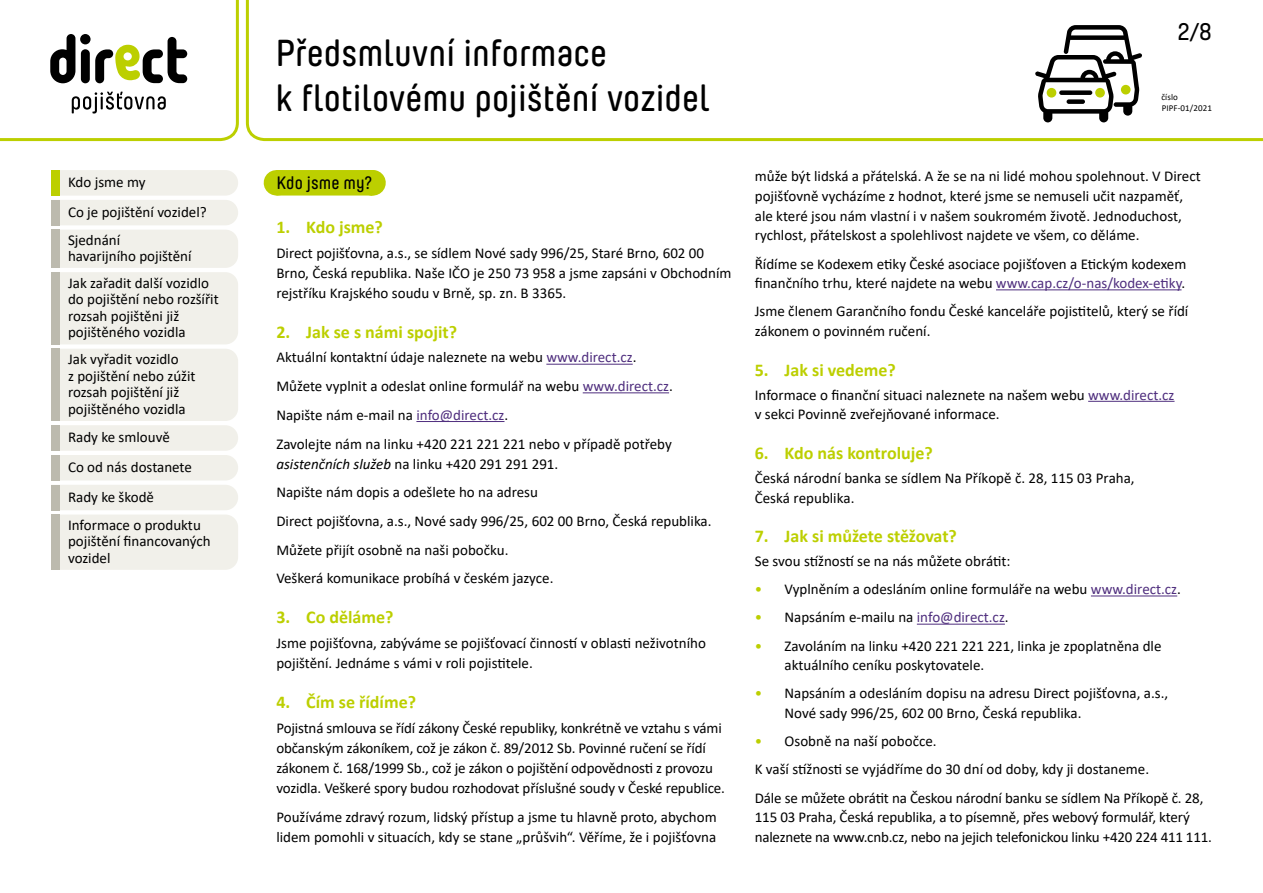
<style>
.page{position:relative;width:1263px;height:893px;background:#fff}
.page>*{position:absolute;margin:0;border:0;box-sizing:border-box;transform-origin:0 0}
.t1{font:600 37.5px/45px "Direct Yummo";color:#000}
.t2{font:600 24px "Direct Yummo";color:#000}
.t3{font:700 18px "Calibri";color:#bccf00}
.t4{font:600 18px "Direct Yummo";color:#000}
.t5{font:15px/19.6px "Calibri";color:#000}
.t6{font:9px/10.8px "Calibri";letter-spacing:.01em;color:#000}
.s1{color:#4f2e7e}
.s2{font-style:italic}
.s3{color:#bccf00}
</style>
<div class="page">
<svg style="left:245px;top:0;width:1018px;height:142px"></svg>
<svg style="left:0;top:0;width:239px;height:142px"></svg>
<svg style="left:51px;top:170px;width:187px;height:400px;background:#f2f1eb"></svg>
<div style="left:51px;top:170px;width:9px;height:26px;background:#bccf00"></div>
<div style="left:51px;top:200px;width:9px;height:25px;background:#bcbaae"></div>
<div style="left:51px;top:230px;width:9px;height:38px;background:#bcbaae"></div>
<div style="left:51px;top:514px;width:9px;height:56px;background:#bcbaae"></div>
<div style="left:51px;top:272px;width:9px;height:72px;background:#bcbaae"></div>
<div style="left:51px;top:349px;width:9px;height:72px;background:#bcbaae"></div>
<div style="left:51px;top:425px;width:9px;height:26px;background:#bcbaae"></div>
<div style="left:51px;top:455px;width:9px;height:25px;background:#bcbaae"></div>
<div style="left:51px;top:485px;width:9px;height:25px;background:#bcbaae"></div>
<svg style="left:1035px;top:25px;width:107px;height:97px"></svg>
<div style="left:276px;top:170px;width:96px;height:26px;background:#bccf00"></div>
<svg style="left:324px;top:170px;width:49px;height:26px"></svg>
<hr style="left:546px;top:364px;width:87px;height:1px;background:#4f2e7e">
<hr style="left:583px;top:392px;width:86px;height:1px;background:#4f2e7e">
<hr style="left:416px;top:421px;width:88px;height:1px;background:#4f2e7e">
<hr style="left:996px;top:289px;width:185px;height:1px;background:#4f2e7e">
<hr style="left:1088px;top:401px;width:86px;height:1px;background:#4f2e7e">
<hr style="left:1091px;top:595px;width:86px;height:1px;background:#4f2e7e">
<hr style="left:917px;top:624px;width:88px;height:1px;background:#4f2e7e">
<p class="t5" style="left:68px;top:167px;width:140px;line-height:29.7px">Kdo jsme my<br>Co je pojištění vozidel?</p>
<p class="t5" style="left:68px;top:231px;width:125px;line-height:16.5px">Sjednání havarijního pojištění</p>
<p class="t5" style="left:68px;top:274px;width:152px;line-height:16.5px">Jak zařadit další vozidlo do pojištění nebo rozšířit rozsah pojištěni již pojištěného vozidla</p>
<p class="t5" style="left:68px;top:351px;width:129px;line-height:16.5px">Jak vyřadit vozidlo<br>z pojištění nebo zúžit rozsah pojištění již pojištěného vozidla</p>
<p class="t5" style="left:68px;top:422px;width:125px;line-height:29.7px">Rady ke smlouvě<br>Co od nás dostanete<br>Rady ke škodě</p>
<p class="t5" style="left:68px;top:516px;width:144px;line-height:16.5px">Informace o produktu pojištění financovaných vozidel</p>
<h1 class="t1" style="left:276px;top:31px;width:435px">Předsmluvní informace<br>k flotilovému pojištění vozidel</h1>
<p class="t4" style="left:276px;top:172px;width:97px">Kdo jsme my?</p>
<p class="t3" style="left:276px;top:214px;width:108px">1. Kdo jsme?</p>
<p class="t5" style="left:276px;top:242px;width:457px;line-height:20.1px">Direct pojišťovna, a.s., se sídlem Nové sady 996/25, Staré Brno, 602 00<br>Brno, Česká republika. Naše IČO je 250 73 958 a jsme zapsáni v Obchodním rejstříku Krajského soudu v Brně, sp. zn. B 3365.</p>
<p class="t3" style="left:276px;top:319px;width:182px">2. Jak se s námi spojit?</p>
<p class="t5" style="left:276px;top:343px;width:398px;line-height:28.7px">Aktuální kontaktní údaje naleznete na webu <span class="s1">www.direct.cz</span>.<br>Můžete vyplnit a odeslat online formulář na webu <span class="s1">www.direct.cz</span>.<br>Napište nám e-mail na <span class="s1">info@direct.cz</span>.<br>Zavolejte nám na linku +420 221 221 221 nebo v případě potřeby</p>
<p class="t5" style="left:276px;top:449px;width:437px;line-height:28.7px"><span class="s2">asistenčních služeb</span> na linku +420 291 291 291.<br>Napište nám dopis a odešlete ho na adresu<br>Direct pojišťovna, a.s., Nové sady 996/25, 602 00 Brno, Česká republika.<br>Můžete přijít osobně na naši pobočku.<br>Veškerá komunikace probíhá v českém jazyce.</p>
<p class="t3" style="left:276px;top:605px;width:119px">3. Co děláme?</p>
<p class="t5" style="left:276px;top:632px;width:431px;line-height:20.1px">Jsme pojišťovna, zabýváme se pojišťovací činností v oblasti neživotního pojištění. Jednáme s vámi v roli pojistitele.</p>
<p class="t3" style="left:276px;top:689px;width:141px">4. Čím se řídíme?</p>
<p class="t5" style="left:276px;top:717px;width:450px;line-height:20.1px">Pojistná smlouva se řídí zákony České republiky, konkrétně ve vztahu s vámi občanským zákoníkem, což je zákon č. 89/2012 Sb. Povinné ručení se řídí zákonem č. 168/1999 Sb., což je zákon o pojištění odpovědnosti z provozu vozidla. Veškeré spory budou rozhodovat příslušné soudy v České republice.</p>
<p class="t5" style="left:276px;top:806px;width:442px;line-height:20.1px">Používáme zdravý rozum, lidský přístup a jsme tu hlavně proto, abychom lidem pomohli v situacích, kdy se stane „průšvih“. Věříme, že i pojišťovna</p>
<h2 class="t2" style="left:1177px;top:18px;width:36px">2/8</h2>
<p class="t6" style="left:1161px;top:91px;width:52px">číslo<br>PIPF-01/2021</p>
<p class="t5" style="left:755px;top:166px;width:447px">může být lidská a přátelská. A že se na ni lidé mohou spolehnout. V Direct pojišťovně vycházíme z hodnot, které jsme se nemuseli učit nazpaměť, ale které jsou nám vlastní i v našem soukromém životě. Jednoduchost, rychlost, přátelskost a spolehlivost najdete ve všem, co děláme.</p>
<p class="t5" style="left:755px;top:253px;width:433px">Řídíme se Kodexem etiky České asociace pojišťoven a Etickým kodexem finančního trhu, které najdete na webu <span class="s1">www.cap.cz/o-nas/kodex-etiky</span>.</p>
<p class="t5" style="left:755px;top:301px;width:435px">Jsme členem Garančního fondu České kanceláře pojistitelů, který se řídí zákonem o povinném ručení.</p>
<p class="t3" style="left:755px;top:357px;width:143px">5. Jak si vedeme?</p>
<p class="t5" style="left:755px;top:384px;width:421px">Informace o finanční situaci naleznete na našem webu <span class="s1">www.direct.cz </span>v sekci Povinně zveřejňované informace.</p>
<p class="t3" style="left:755px;top:440px;width:179px">6. Kdo nás kontroluje?</p>
<p class="t5" style="left:755px;top:468px;width:381px">Česká národní banka se sídlem Na Příkopě č. 28, 115 03 Praha,<br>Česká republika.</p>
<p class="t3" style="left:755px;top:523px;width:204px">7. Jak si můžete stěžovat?</p>
<p class="t5" style="left:755px;top:551px;width:257px">Se svou stížností se na nás můžete obrátit:</p>
<p class="t5" style="left:755px;top:579px;width:428px"><span class="s3">•</span> Vyplněním a odesláním online formuláře na webu <span class="s1">www.direct.cz</span>.</p>
<p class="t5" style="left:755px;top:607px;width:255px"><span class="s3">•</span> Napsáním e-mailu na <span class="s1">info@direct.cz</span>.</p>
<p class="t5" style="left:784px;top:635px;width:378px;text-indent:-30px"><span class="s3">•</span> Zavoláním na linku +420 221 221 221, linka je zpoplatněna dle aktuálního ceníku poskytovatele.</p>
<p class="t5" style="left:784px;top:683px;width:385px;text-indent:-30px"><span class="s3">•</span> Napsáním a odesláním dopisu na adresu Direct pojišťovna, a.s.,<br>Nové sady 996/25, 602 00 Brno, Česká republika.</p>
<p class="t5" style="left:755px;top:727px;width:450px;line-height:28.2px"><span class="s3">•</span> Osobně na naší pobočce.<br>K vaší stížnosti se vyjádříme do 30 dní od doby, kdy ji dostaneme.<br>Dále se můžete obrátit na Českou národní banku se sídlem Na Příkopě č. 28,</p>
<p class="t5" style="left:755px;top:807px;width:459px">115 03 Praha, Česká republika, a to písemně, přes webový formulář, který naleznete na www.cnb.cz, nebo na jejich telefonickou linku +420 224 411 111.</p>
</div>
